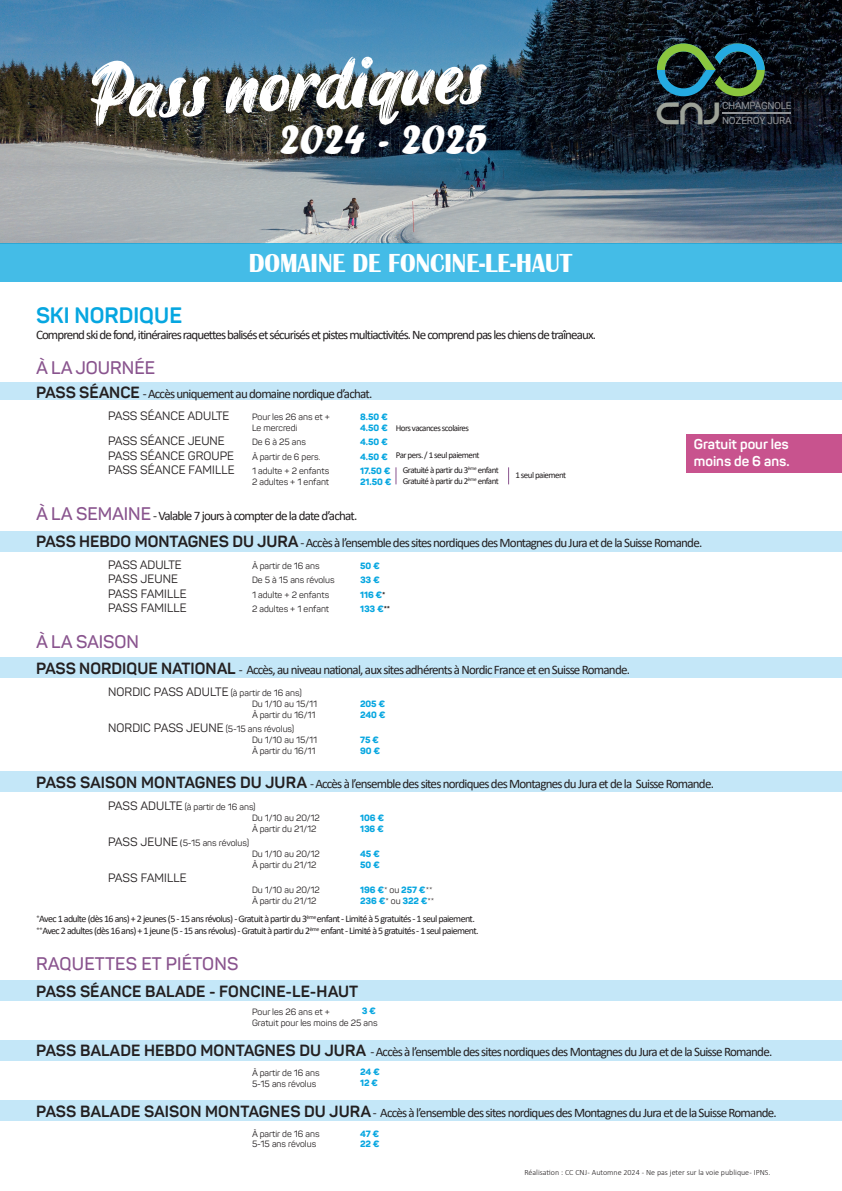
<style>
.page{position:relative;width:842px;height:1191px;background:#fff}
.page>*{position:absolute;margin:0;border:0;box-sizing:border-box;transform-origin:0 0}
.t1{font:75px "James Stroker";color:#fff}
.t2{font:45px "Forte";color:#fff}
.t3{font:30.9px "Android";color:#9da298}
.t4{font:700 26.9px "Britannic";color:#fff;scale:.89 1}
.t5{font:700 22px "Panton";color:#06a6e0}
.t6{font:600 18px "Panton";color:#89548e}
.t7{font:700 16px "Panton";letter-spacing:.01em;color:#231f20}
.t8{font:700 14px/16.8px "Panton";color:#fff}
.t9{font:13px/27.2px "Calibri";letter-spacing:-.06em;color:#231f20}
.t10{font:12px "Panton";color:#231f20}
.t11{font:10px/12px "Calibri";letter-spacing:-.06em;color:#231f20}
.t12{font:9.9px/14.5px "Roboto";letter-spacing:-.035em;color:#939598}
.t13{font:9px/10.8px "Panton";color:#231f20}
.t14{font:800 9px "Panton";color:#06a6e0}
.t15{font:9px/10.8px "Calibri";letter-spacing:-.06em;color:#231f20}
.t16{font:300 8px "Calibri";color:#231f20}
.s1{font-family:"Panton";font-weight:700;font-size:16px}
.s2{font-family:"Panton";font-weight:600;font-size:18px;color:#89548e}
.s3{color:#231f20}
.s4{font-size:9px}
.s5{font-size:12px}
.s6{font-family:"Calibri"}
.s7{font-weight:400;color:#231f20}
.s8{font-family:"Panton"}
</style>
<div class="page">
<img style="left:0;top:0;width:842px;height:244px">
<svg style="left:657px;top:43px;width:108px;height:53px"></svg>
<hr style="left:723px;top:113px;width:68px;height:1px;background:#939598">
<div style="left:0;top:980px;width:842px;height:20px;background:#c4e7f8"></div>
<div style="left:0;top:771px;width:842px;height:20px;background:#c4e7f8"></div>
<div style="left:0;top:657px;width:842px;height:21px;background:#c4e7f8"></div>
<div style="left:0;top:531px;width:842px;height:20px;background:#c4e7f8"></div>
<div style="left:0;top:382px;width:842px;height:18px;background:#c4e7f8"></div>
<div style="left:686px;top:433px;width:156px;height:39px;background:#c8538e"></div>
<div style="left:0;top:1040px;width:842px;height:20px;background:#c4e7f8"></div>
<div style="left:0;top:1100px;width:842px;height:20px;background:#c4e7f8"></div>
<div style="left:0;top:244px;width:842px;height:38px;background:#44bce7"></div>
<svg style="left:395px;top:467px;width:1px;height:17px"></svg>
<svg style="left:508px;top:467px;width:1px;height:17px"></svg>
<h1 class="t1" style="left:87px;top:61px;width:395px;rotate:-3deg">Pass nordiques</h1>
<h2 class="t2" style="left:280px;top:112px;width:209px">2024 - 2025</h2>
<h3 class="t4" style="left:249px;top:248px;width:365px">DOMAINE DE FONCINE-LE-HAUT</h3>
<h3 class="t3" style="left:657px;top:95px;width:66px">CNJ</h3>
<p class="t12" style="left:722px;top:98px;width:71px">CHAMPAGNOLE<br>NOZEROY JURA</p>
<h3 class="t5" style="left:36px;top:302px;width:148px">SKI NORDIQUE</h3>
<p class="t9" style="left:36px;top:321px;width:561px">Comprend ski de fond, itinéraires raquettes balisés et sécurisés et pistes multiactivités. Ne comprend pas les chiens de traîneaux.</p>
<h3 class="t6" style="left:36px;top:357px;width:121px">À LA JOURNÉE</h3>
<p class="t9" style="left:36px;top:379px;width:338px"><span class="s1">PASS SÉANCE</span> - Accès uniquement au domaine nordique d’achat.</p>
<p class="t10" style="left:108px;top:408px;width:123px">PASS SÉANCE ADULTE</p>
<p class="t13" style="left:252px;top:411px;width:79px">Pour les 26 ans et +</p>
<p class="t14" style="left:360px;top:411px;width:29px">8.50 €</p>
<p class="t13" style="left:252px;top:422px;width:47px">Le mercredi</p>
<p class="t14" style="left:360px;top:422px;width:29px">4.50 €</p>
<p class="t10" style="left:108px;top:433px;width:118px">PASS SÉANCE JEUNE</p>
<p class="t13" style="left:252px;top:436px;width:55px">De 6 à 25 ans</p>
<p class="t14" style="left:360px;top:436px;width:29px">4.50 €</p>
<p class="t10" style="left:108px;top:448px;width:127px">PASS SÉANCE GROUPE</p>
<p class="t13" style="left:252px;top:451px;width:70px">À partir de 6 pers.</p>
<p class="t14" style="left:360px;top:451px;width:29px">4.50 €</p>
<p class="t10" style="left:108px;top:462px;width:128px">PASS SÉANCE FAMILLE</p>
<p class="t13" style="left:252px;top:465px;width:79px">1 adulte + 2 enfants</p>
<p class="t14" style="left:360px;top:465px;width:32px">17.50 €</p>
<p class="t13" style="left:252px;top:476px;width:79px">2 adultes + 1 enfant</p>
<p class="t14" style="left:360px;top:476px;width:33px">21.50 €</p>
<p class="t9" style="left:36px;top:501px;width:668px"><span class="s2">À LA SEMAINE</span> - Valable 7 jours à compter de la date d’achat.<br><span class="s1">PASS HEBDO MONTAGNES DU JURA</span> - Accès à l’ensemble des sites nordiques des Montagnes du Jura et de la Suisse Romande.</p>
<p class="t10" style="left:108px;top:557px;width:75px">PASS ADULTE</p>
<p class="t13" style="left:252px;top:560px;width:69px">À partir de 16 ans</p>
<p class="t14" style="left:360px;top:560px;width:21px">50 €</p>
<p class="t10" style="left:108px;top:572px;width:71px">PASS JEUNE</p>
<p class="t13" style="left:252px;top:575px;width:84px">De 5 à 15 ans révolus</p>
<p class="t14" style="left:360px;top:574px;width:21px">33 €</p>
<p class="t10" style="left:108px;top:586px;width:80px">PASS FAMILLE</p>
<p class="t13" style="left:252px;top:589px;width:79px">1 adulte + 2 enfants</p>
<p class="t14" style="left:360px;top:589px;width:27px">116 €<span class="s3">*</span></p>
<p class="t10" style="left:108px;top:600px;width:80px">PASS FAMILLE</p>
<p class="t13" style="left:252px;top:603px;width:79px">2 adultes + 1 enfant</p>
<p class="t14" style="left:360px;top:603px;width:32px">133 €<span class="s3">**</span></p>
<h3 class="t6" style="left:36px;top:630px;width:104px">À LA SAISON</h3>
<p class="t9" style="left:36px;top:655px;width:595px"><span class="s1">PASS NORDIQUE NATIONAL</span> - Accès, au niveau national, aux sites adhérents à Nordic France et en Suisse Romande.</p>
<p class="t10" style="left:108px;top:685px;width:195px">NORDIC PASS ADULTE <span class="s4">(à partir de 16 ans)</span></p>
<p class="t13" style="left:252px;top:698px;width:66px">Du 1/10 au 15/11</p>
<p class="t14" style="left:360px;top:698px;width:27px">205 €</p>
<p class="t13" style="left:252px;top:709px;width:65px">À partir du 16/11</p>
<p class="t14" style="left:360px;top:709px;width:27px">240 €</p>
<p class="t13" style="left:252px;top:724px;width:66px;text-indent:-144px"><span class="s5">NORDIC PASS JEUNE</span> (5-15 ans révolus)<br>Du 1/10 au 15/11</p>
<p class="t15" style="left:396px;top:422px;width:75px">Hors vacances scolaires</p>
<p class="t8" style="left:694px;top:435px;width:97px">Gratuit pour les moins de 6 ans.</p>
<p class="t15" style="left:396px;top:450px;width:85px">Par pers. / 1 seul paiement</p>
<p class="t15" style="left:403px;top:465px;width:98px">Gratuité à partir du 3<sup>ème</sup> enfant<br>Gratuité à partir du 2<sup>ème</sup> enfant</p>
<p class="t15" style="left:515px;top:469px;width:52px">1 seul paiement</p>
<p class="t14" style="left:360px;top:734px;width:20px">75 €</p>
<p class="t13" style="left:252px;top:745px;width:65px">À partir du 16/11</p>
<p class="t14" style="left:360px;top:745px;width:22px">90 €</p>
<p class="t9" style="left:36px;top:769px;width:679px"><span class="s1">PASS SAISON MONTAGNES DU JURA</span> - Accès à l’ensemble des sites nordiques des Montagnes du Jura et de la Suisse Romande.</p>
<p class="t13" style="left:252px;top:801px;width:69px;text-indent:-144px"><span class="s5">PASS ADULTE</span> (à partir de 16 ans)<br>Du 1/10 au 20/12</p>
<p class="t14" style="left:360px;top:812px;width:26px">106 €</p>
<p class="t13" style="left:252px;top:823px;width:66px">À partir du 21/12</p>
<p class="t14" style="left:360px;top:823px;width:25px">136 €</p>
<p class="t13" style="left:108px;top:837px;width:142px"><span class="s5">PASS JEUNE</span> <span class="s6">(</span>5-15 ans révolus)</p>
<p class="t10" style="left:108px;top:870px;width:80px">PASS FAMILLE</p>
<p class="t13" style="left:252px;top:848px;width:69px">Du 1/10 au 20/12</p>
<p class="t14" style="left:360px;top:848px;width:21px">45 €</p>
<p class="t13" style="left:252px;top:859px;width:66px">À partir du 21/12</p>
<p class="t14" style="left:360px;top:859px;width:21px">50 €</p>
<p class="t13" style="left:252px;top:884px;width:69px">Du 1/10 au 20/12</p>
<p class="t14" style="left:360px;top:884px;width:74px">196 €<span class="s7">* ou</span> 257 €<span class="s7">**</span></p>
<p class="t13" style="left:252px;top:895px;width:66px">À partir du 21/12</p>
<p class="t14" style="left:360px;top:895px;width:76px">236 €<span class="s7">* ou</span> 322 €<span class="s7">**</span></p>
<p class="t11" style="left:36px;top:912px;width:444px"><span class="s8">*</span>Avec 1 adulte (dès 16 ans) + 2 jeunes (5 - 15 ans révolus) - Gratuit à partir du 3<sup>ème</sup> enfant - Limité à 5 gratuités - 1 seul paiement. <span class="s8">**</span>Avec 2 adultes (dès 16 ans) + 1 jeune (5 - 15 ans révolus) - Gratuit à partir du 2<sup>ème</sup> enfant - Limité à 5 gratuités - 1 seul paiement.</p>
<h3 class="t6" style="left:36px;top:953px;width:204px">RAQUETTES ET PIÉTONS</h3>
<p class="t7" style="left:36px;top:981px;width:324px">PASS SÉANCE BALADE - FONCINE-LE-HAUT</p>
<p class="t13" style="left:252px;top:1006px;width:79px">Pour les 26 ans et +</p>
<p class="t14" style="left:362px;top:1005px;width:16px">3 €</p>
<p class="t13" style="left:252px;top:1017px;width:127px">Gratuit pour les moins de 25 ans</p>
<p class="t13" style="left:252px;top:1067px;width:69px">À partir de 16 ans</p>
<p class="t14" style="left:360px;top:1065px;width:21px">24 €</p>
<p class="t13" style="left:252px;top:1078px;width:66px">5-15 ans révolus</p>
<p class="t14" style="left:360px;top:1076px;width:19px">12 €</p>
<p class="t9" style="left:36px;top:1037px;width:738px"><span class="s1">PASS BALADE HEBDO MONTAGNES DU JURA</span> - Accès à l’ensemble des sites nordiques des Montagnes du Jura et de la Suisse Romande.</p>
<p class="t9" style="left:36px;top:1098px;width:742px"><span class="s1">PASS BALADE SAISON MONTAGNES DU JURA</span> - Accès à l’ensemble des sites nordiques des Montagnes du Jura et de la Suisse Romande.</p>
<p class="t13" style="left:252px;top:1128px;width:69px">À partir de 16 ans</p>
<p class="t14" style="left:360px;top:1127px;width:21px">47 €</p>
<p class="t13" style="left:252px;top:1138px;width:66px">5-15 ans révolus</p>
<p class="t14" style="left:360px;top:1138px;width:21px">22 €</p>
<p class="t16" style="left:524px;top:1167px;width:248px">Réalisation : CC CNJ - Automne 2024 - Ne pas jeter sur la voie publique - IPNS.</p>
</div>
